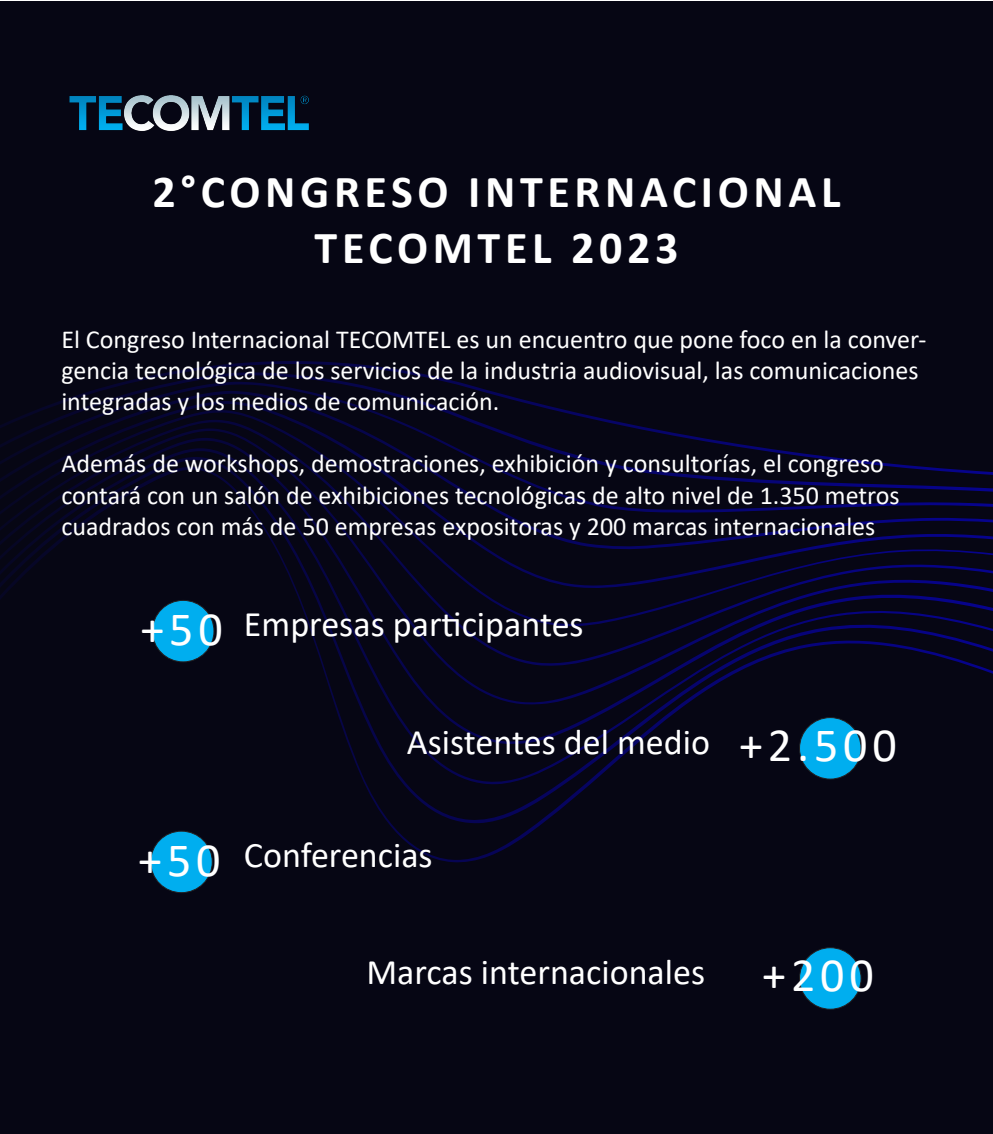
<style>
.page{position:relative;width:993px;height:1134px;background:#fff}
.page>*{position:absolute;margin:0;border:0;box-sizing:border-box;transform-origin:0 0}
.t1{font:48px "Calibri";letter-spacing:.1em;color:#fff}
.t2{font:700 46px "Calibri";letter-spacing:.1em;color:#fff}
.t3{font:36px "Calibri";color:#fff}
.t4{font:26px/31.2px "Calibri";color:#fff}
</style>
<div class="page">
<div style="left:0;top:1px;width:992px;height:1133px;background:#060614"></div>
<svg style="left:0;top:361px;width:992px;height:267px"></svg>
<div style="left:152px;top:600px;width:62px;height:62px;background:#00aeef;border-radius:50%"></div>
<div style="left:152px;top:600px;width:62px;height:62px;border:1px solid #231f20;border-radius:50%"></div>
<div style="left:799px;top:717px;width:61px;height:62px;background:#00aeef;border-radius:50%"></div>
<div style="left:798px;top:717px;width:63px;height:62px;border:1px solid #231f20;border-radius:50%"></div>
<div style="left:151px;top:831px;width:61px;height:62px;background:#00aeef;border-radius:50%"></div>
<div style="left:150px;top:831px;width:62px;height:62px;border:1px solid #231f20;border-radius:50%"></div>
<div style="left:799px;top:948px;width:61px;height:61px;background:#00aeef;border-radius:50%"></div>
<div style="left:798px;top:947px;width:63px;height:62px;border:1px solid #231f20;border-radius:50%"></div>
<img style="left:69px;top:95px;width:240px;height:36px">
<p class="t2" style="left:152px;top:160px;width:689px">2°CONGRESO INTERNACIONAL</p>
<p class="t2" style="left:314px;top:215px;width:365px">TECOMTEL 2023</p>
<p class="t4" style="left:61px;top:323px;width:866px">El Congreso Internacional TECOMTEL es un encuentro que pone foco en la conver&shy;gencia tecnológica de los servicios de la industria audiovisual, las comunicaciones integradas y los medios de comunicación.</p>
<p class="t4" style="left:61px;top:447px;width:839px">Además de workshops, demostraciones, exhibición y consultorías, el congreso contará con un salón de exhibiciones tecnológicas de alto nivel de 1.350 metros cuadrados con más de 50 empresas expositoras y 200 marcas internacionales</p>
<p class="t1" style="left:140px;top:596px;width:84px">+50</p>
<p class="t3" style="left:244px;top:599px;width:341px">Empresas participantes</p>
<p class="t3" style="left:407px;top:717px;width:304px">Asistentes del medio</p>
<p class="t1" style="left:739px;top:712px;width:159px">+2.500</p>
<p class="t1" style="left:138px;top:827px;width:84px">+50</p>
<p class="t3" style="left:244px;top:830px;width:190px">Conferencias</p>
<p class="t3" style="left:366px;top:947px;width:340px">Marcas internacionales</p>
<p class="t1" style="left:762px;top:942px;width:113px">+200</p>
</div>
